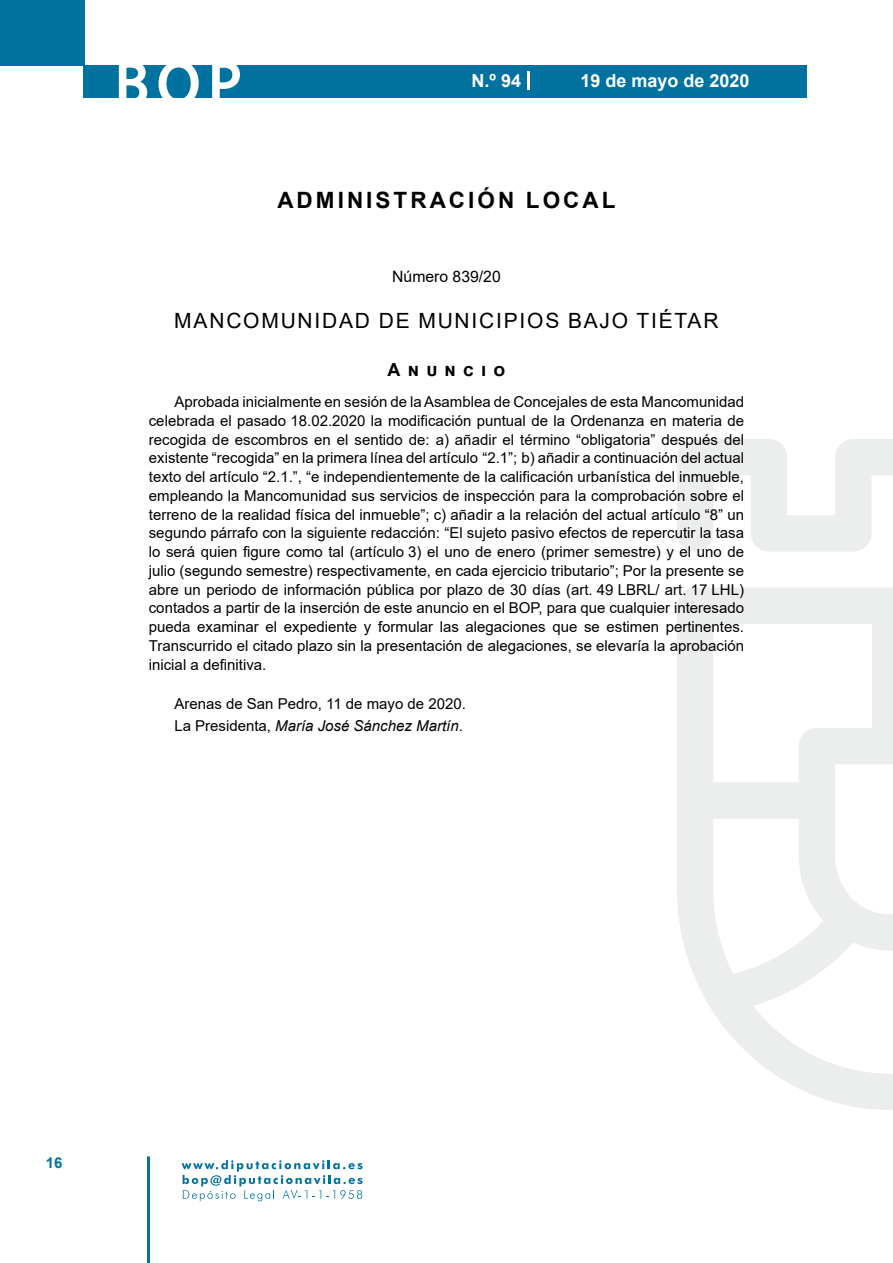
<style>
.page{position:relative;width:893px;height:1263px;background:#fff}
.page>*{position:absolute;margin:0;border:0;box-sizing:border-box;transform-origin:0 0}
.t1{font:500 61.5px "Avant Garde";color:#fff}
.t2{font:700 22.5px "Arial";letter-spacing:.135em;color:#000}
.t3{font:21px "Arial";letter-spacing:.085em;color:#000}
.t4{font:700 18px "Arial";color:#fff}
.t5{font:700 18px "Arial";letter-spacing:.4em;color:#000}
.t6{font:15.75px "Arial";color:#000}
.t7{font:15px/18.8px "Arial";color:#000;text-align:justify}
.t8{font:700 15px "Arial";color:#04739f}
.s1{font-style:italic}
</style>
<div class="page">
<div style="left:0;top:0;width:85px;height:65px;background:#00729f"></div>
<div style="left:84px;top:65px;width:723px;height:33px;background:#00729f"></div>
<svg style="left:118px;top:65px;width:30px;height:33px"></svg>
<svg style="left:158px;top:65px;width:41px;height:33px"></svg>
<svg style="left:212px;top:65px;width:28px;height:33px"></svg>
<svg style="left:182px;top:1160px;width:181px;height:41px"></svg>
<hr style="left:147px;top:1156px;width:3px;height:107px;background:#04739f">
<svg style="left:528px;top:71px;width:2px;height:19px"></svg>
<svg style="left:677px;top:439px;width:216px;height:671px"></svg>
<h1 class="t1" style="left:115px;top:46px;width:128px">BOP</h1>
<p class="t4" style="left:472px;top:68px;width:51px">N.º 94</p>
<p class="t4" style="left:580px;top:68px;width:171px">19 de mayo de 2020</p>
<h2 class="t2" style="left:277px;top:184px;width:340px">ADMINISTRACIÓN LOCAL</h2>
<p class="t6" style="left:392px;top:266px;width:110px">Número 839/20</p>
<h3 class="t3" style="left:174px;top:307px;width:546px">MANCOMUNIDAD DE MUNICIPIOS BAJO TIÉTAR</h3>
<p class="t5" style="left:388px;top:356px;width:119px">Anuncio</p>
<p class="t7" style="left:149px;top:392px;width:597px;text-indent:26px">Aprobada inicialmente en sesión de la Asamblea de Concejales de esta Mancomunidad celebrada el pasado 18.02.2020 la modificación puntual de la Ordenanza en materia de recogida de escombros en el sentido de: a) añadir el término “obligatoria” después del existente “recogida” en la primera línea del artículo “2.1”; b) añadir a continuación del actual texto del artículo “2.1.”, “e independientemente de la calificación urbanística del inmueble, empleando la Mancomunidad sus servicios de inspección para la comprobación sobre el terreno de la realidad física del inmueble”; c) añadir a la relación del actual artículo “8” un segundo párrafo con la siguiente redacción: “El sujeto pasivo efectos de repercutir la tasa lo será quien figure como tal (artículo 3) el uno de enero (primer semestre) y el uno de julio (segundo semestre) respectivamente, en cada ejercicio tributario”; Por la presente se abre un periodo de información pública por plazo de 30 días (art. 49 LBRL/ art. 17 LHL) contados a partir de la inserción de este anuncio en el BOP, para que cualquier interesado pueda examinar el expediente y formular las alegaciones que se estimen pertinentes.<br>Transcurrido el citado plazo sin la presentación de alegaciones, se elevaría la aprobación inicial a definitiva.</p>
<p class="t7" style="left:174px;top:692px;width:293px;line-height:22.2px">Arenas de San Pedro, 11 de mayo de 2020.<br>La Presidenta, <span class="s1">María José Sánchez Martín</span>.</p>
<p class="t8" style="left:46px;top:1152px;width:18px">16</p>
</div>
